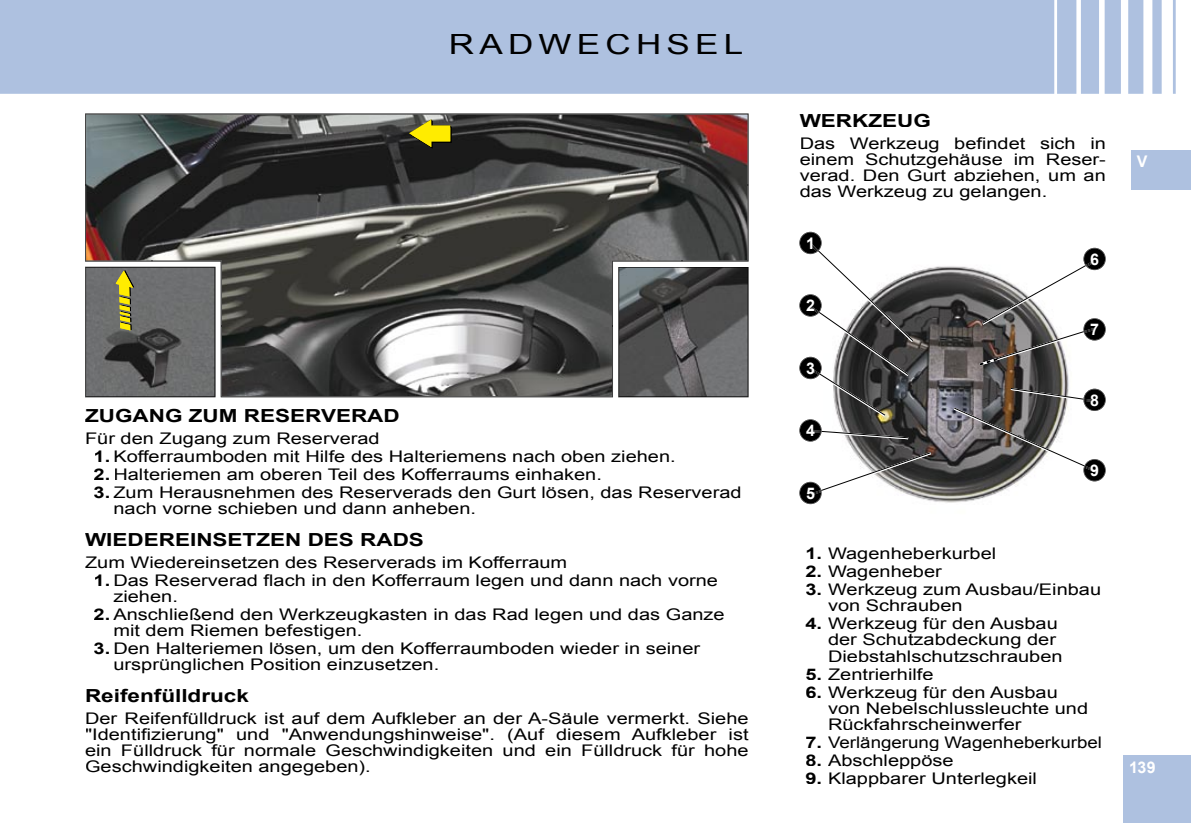
<style>
.page{position:relative;width:1191px;height:823px;background:#fff}
.page>*{position:absolute;margin:0;border:0;box-sizing:border-box;transform-origin:0 0}
.t1{font:28px "Arial";letter-spacing:.15em;color:#000;scale:1.25 1}
.t2{font:700 18px "Arial";color:#000;scale:1.25 1}
.t3{font:16px/16px "Arial";color:#000;scale:1.25 1}
.t4{font:16px "Arial";color:#000;scale:1.17 1}
.t5{font:700 16px "Arial";color:#fff}
.s1{font-weight:700}
</style>
<div class="page">
<div style="left:1123px;top:754px;width:68px;height:68px;background:#aec1e0"></div>
<div style="left:0;top:0;width:1175px;height:94px;background:#aec1e0"></div>
<div style="left:1130px;top:150px;width:61px;height:39px;background:#aec1e0"></div>
<img style="left:807px;top:231px;width:299px;height:274px">
<svg style="left:85px;top:113px;width:663px;height:284px;background:#555553"></svg>
<img style="left:86px;top:114px;width:662px;height:71px">
<img style="left:86px;top:184px;width:66px;height:82px">
<img style="left:681px;top:184px;width:67px;height:142px">
<img style="left:151px;top:255px;width:134px;height:71px">
<img style="left:549px;top:255px;width:133px;height:71px">
<img style="left:217px;top:325px;width:399px;height:71px">
<svg style="left:409px;top:119px;width:42px;height:29px"></svg>
<svg style="left:85px;top:266px;width:130px;height:131px;background:#676862"></svg>
<img style="left:799px;top:419px;width:22px;height:22px">
<svg style="left:811px;top:430px;width:98px;height:9px"></svg>
<img style="left:799px;top:357px;width:11px;height:21px">
<img style="left:1096px;top:388px;width:9px;height:23px">
<img style="left:1096px;top:389px;width:9px;height:21px">
<img style="left:1083px;top:459px;width:22px;height:22px">
<svg style="left:953px;top:388px;width:143px;height:84px"></svg>
<img style="left:1083px;top:248px;width:22px;height:22px">
<img style="left:799px;top:232px;width:22px;height:22px">
<img style="left:799px;top:294px;width:11px;height:22px">
<svg style="left:810px;top:244px;width:103px;height:172px"></svg>
<img style="left:806px;top:481px;width:15px;height:23px">
<img style="left:799px;top:482px;width:22px;height:21px">
<svg style="left:811px;top:452px;width:120px;height:43px"></svg>
<img style="left:1094px;top:318px;width:11px;height:22px">
<svg style="left:979px;top:260px;width:115px;height:105px"></svg>
<div style="left:452px;top:34px;width:290px;height:21px;background:#aec1e0"></div>
<h1 class="t1" style="left:449px;top:26px;width:237px">RADWECHSEL</h1>
<p class="t2" style="left:85px;top:403px;width:253px">ZUGANG ZUM RESERVERAD</p>
<p class="t3" style="left:85px;top:430px;width:237px">Für den Zugang zum Reserverad</p>
<p class="t3" style="left:94px;top:448px;width:467px"><span class="s1">1.</span> Kofferraumboden mit Hilfe des Halteriemens nach oben ziehen.</p>
<p class="t3" style="left:94px;top:466px;width:408px"><span class="s1">2.</span> Halteriemen am oberen Teil des Kofferraums einhaken.</p>
<p class="t3" style="left:113px;top:484px;width:504px;text-indent:-20px"><span class="s1">3.</span> Zum Herausnehmen des Reserverads den Gurt lösen, das Reserverad nach vorne schieben und dann anheben.</p>
<p class="t2" style="left:85px;top:527px;width:273px">WIEDEREINSETZEN DES RADS</p>
<p class="t3" style="left:85px;top:554px;width:387px">Zum Wiedereinsetzen des Reserverads im Kofferraum</p>
<p class="t3" style="left:113px;top:572px;width:485px;text-indent:-20px"><span class="s1">1.</span> Das Reserverad flach in den Kofferraum legen und dann nach vorne ziehen.</p>
<p class="t3" style="left:113px;top:606px;width:490px;text-indent:-20px"><span class="s1">2.</span> Anschließend den Werkzeugkasten in das Rad legen und das Ganze mit dem Riemen befestigen.</p>
<p class="t3" style="left:113px;top:640px;width:471px;text-indent:-20px"><span class="s1">3.</span> Den Halteriemen lösen, um den Kofferraumboden wieder in seiner ursprünglichen Position einzusetzen.</p>
<p class="t2" style="left:85px;top:683px;width:133px">Reifenfülldruck</p>
<p class="t3" style="left:85px;top:710px;width:532px;text-align:justify">Der Reifenfülldruck ist auf dem Aufkleber an der A-Säule vermerkt. Siehe "Identifizierung" und "Anwendungshinweise". (Auf diesem Aufkleber ist ein Fülldruck für normale Geschwindigkeiten und ein Fülldruck für hohe Geschwindigkeiten angegeben).</p>
<p class="t2" style="left:799px;top:108px;width:106px">WERKZEUG</p>
<p class="t3" style="left:799px;top:135px;width:246px;text-align:justify">Das Werkzeug befindet sich in einem Schutzgehäuse im Reser&shy;verad. Den Gurt abziehen, um an das Werkzeug zu gelangen.</p>
<p class="t5" style="left:806px;top:232px;width:10px">1</p>
<p class="t5" style="left:806px;top:295px;width:10px">2</p>
<p class="t5" style="left:806px;top:357px;width:10px">3</p>
<p class="t5" style="left:806px;top:420px;width:10px">4</p>
<p class="t5" style="left:806px;top:482px;width:10px">5</p>
<p class="t5" style="left:1090px;top:248px;width:10px">6</p>
<p class="t5" style="left:1090px;top:319px;width:10px">7</p>
<p class="t5" style="left:1090px;top:389px;width:10px">8</p>
<p class="t5" style="left:1090px;top:459px;width:10px">9</p>
<p class="t3" style="left:805px;top:545px;width:154px"><span class="s1">1.</span> Wagenheberkurbel</p>
<p class="t3" style="left:805px;top:563px;width:111px"><span class="s1">2.</span> Wagenheber</p>
<p class="t3" style="left:828px;top:581px;width:220px;text-indent:-23px"><span class="s1">3.</span> Werkzeug zum Ausbau/Einbau von Schrauben</p>
<p class="t3" style="left:828px;top:615px;width:189px;text-indent:-23px"><span class="s1">4.</span> Werkzeug für den Ausbau der Schutz ab de ckung der<br>Diebstahlschutzschrauben</p>
<p class="t3" style="left:805px;top:665px;width:104px"><span class="s1">5.</span> Zentrierhilfe</p>
<p class="t3" style="left:828px;top:683px;width:210px;text-indent:-23px"><span class="s1">6.</span> Werkzeug für den Ausbau von Nebelschlussleuchte und<br>Rückfahrscheinwerfer</p>
<p class="t4" style="left:805px;top:731px;width:255px"><span class="s1">7.</span> Verlängerung Wagenheberkurbel</p>
<p class="t3" style="left:805px;top:751px;width:120px"><span class="s1">8.</span> Abschleppöse</p>
<p class="t3" style="left:805px;top:769px;width:187px"><span class="s1">9.</span> Klappbarer Unterlegkeil</p>
<p class="t5" style="left:1137px;top:150px;width:12px">V</p>
<p class="t5" style="left:1129px;top:756px;width:28px">139</p>
</div>
